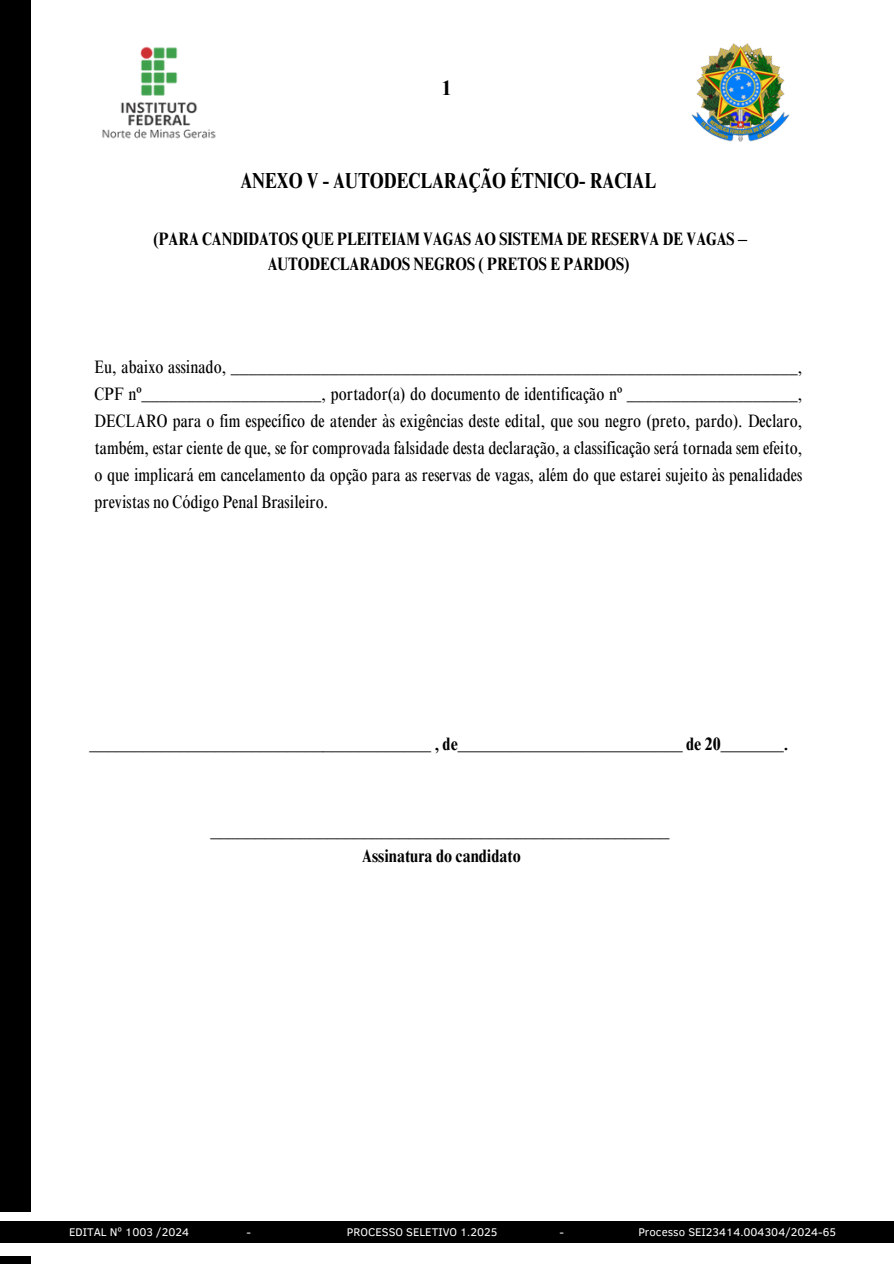
<style>
.page{position:relative;width:894px;height:1264px;background:#fff}
.page>*{position:absolute;margin:0;border:0;box-sizing:border-box;transform-origin:0 0}
.t1{font:700 condensed 21.75px "Times NRMT Pro";color:#000}
.t2{font:700 20.85px "Times NRMT Pro";color:#000}
.t3{font:condensed 18px/27px "Times NRMT Pro";color:#000;text-align:justify}
.t4{font:700 condensed 18px/24.8px "Times NRMT Pro";color:#000;text-align:center}
.t5{font:11.4px "Clear Sans";color:#fff}
</style>
<div class="page">
<div style="left:0;top:0;width:31px;height:1211px;background:#000"></div>
<img style="left:691px;top:43px;width:99px;height:99px">
<img style="left:102px;top:46px;width:114px;height:93px">
<div style="left:0;top:1220px;width:893px;height:22px;background:#000"></div>
<div style="left:0;top:1255px;width:31px;height:8px;background:#000"></div>
<h4 class="t2" style="left:441px;top:80px;width:12px">1</h4>
<p class="t1" style="left:240px;top:172px;width:417px">ANEXO V - AUTODECLARAÇÃO ÉTNICO- RACIAL</p>
<h1 class="t4" style="left:153px;top:229px;width:595px">(PARA CANDIDATOS QUE PLEITEIAM VAGAS AO SISTEMA DE RESERVA DE VAGAS –<br>AUTODECLARADOS NEGROS ( PRETOS E PARDOS)</h1>
<h2 class="t3" style="left:94px;top:356px;width:709px">Eu, abaixo assinado, _______________________________________________________________, CPF nº____________________, portador(a) do documento de identificação nº ___________________, DECLARO para o fim específico de atender às exigências deste edital, que sou negro (preto, pardo). Declaro, também, estar ciente de que, se for comprovada falsidade desta declaração, a classificação será tornada sem efeito, o que implicará em cancelamento da opção para as reservas de vagas, além do que estarei sujeito às penalidades previstas no Código Penal Brasileiro.</h2>
<h3 class="t4" style="left:89px;top:733px;width:700px">______________________________________ , de_________________________ de 20_______.</h3>
<h3 class="t4" style="left:210px;top:820px;width:460px">___________________________________________________<br>Assinatura do candidato</h3>
<h5 class="t5" style="left:69px;top:1223px;width:121px">EDITAL Nº 1003 /2024</h5>
<p class="t5" style="left:246px;top:1223px;width:6px">-</p>
<h5 class="t5" style="left:347px;top:1223px;width:152px">PROCESSO SELETIVO 1.2025</h5>
<p class="t5" style="left:559px;top:1223px;width:6px">-</p>
<p class="t5" style="left:638px;top:1223px;width:199px">Processo SEI23414.004304/2024-65</p>
</div>
